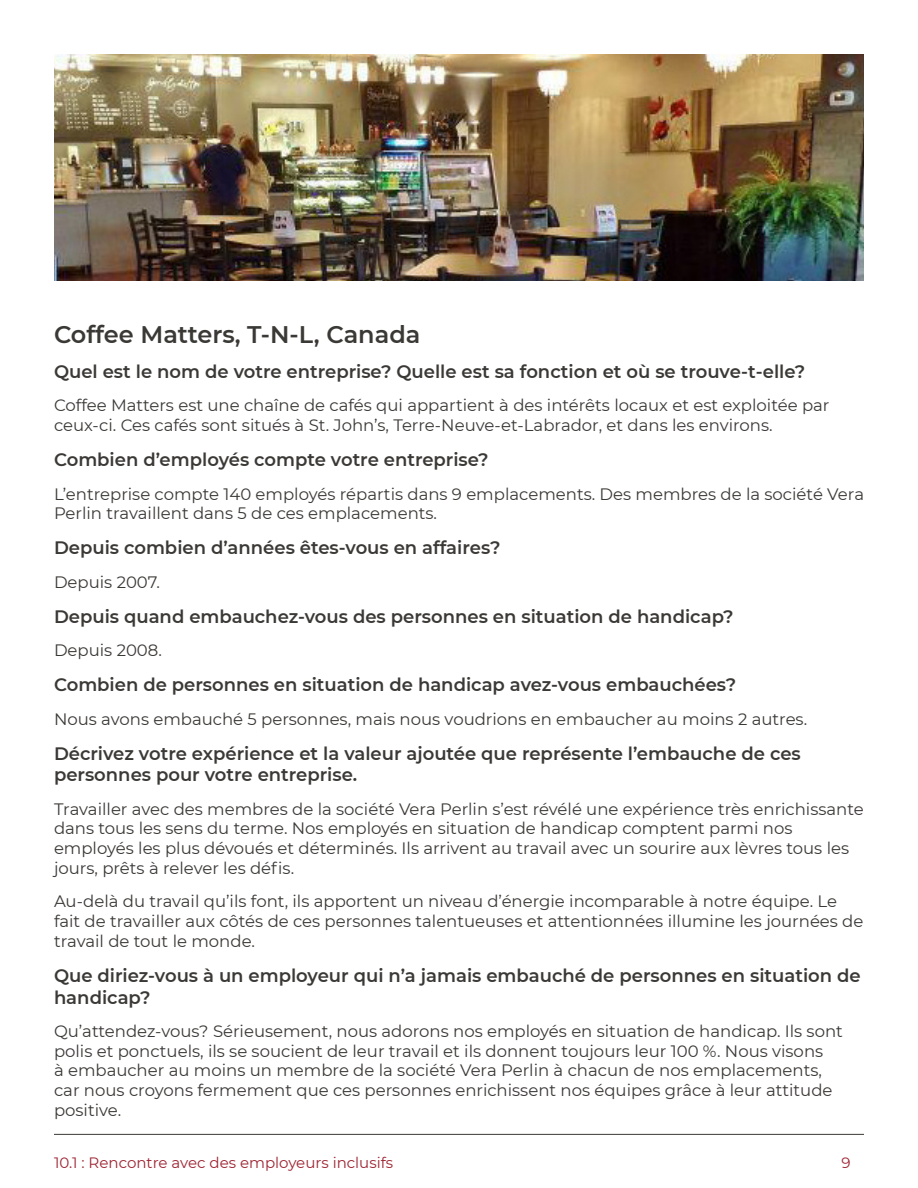
<style>
.page{position:relative;width:918px;height:1188px;background:#fff}
.page>*{position:absolute;margin:0;border:0;box-sizing:border-box;transform-origin:0 0}
.t1{font:600 24px "Montserrat";color:#3b3936}
.t2{font:600 18px/21.6px "Montserrat";color:#3b3936}
.t3{font:16.5px/19.8px "Montserrat";color:#3b3936}
.t4{font:15px "Montserrat";color:#9e2432}
</style>
<div class="page">
<hr style="left:54px;top:1134px;width:810px;height:1px;background:#3b3936">
<img style="left:54px;top:54px;width:810px;height:227px">
<h1 class="t1" style="left:54px;top:317px;width:368px">Coffee Matters, T-N-L, Canada</h1>
<p class="t2" style="left:54px;top:360px;width:753px">Quel est le nom de votre entreprise? Quelle est sa fonction et où se trouve-t-elle?</p>
<p class="t3" style="left:54px;top:395px;width:777px">Coffee Matters est une chaîne de cafés qui appartient à des intérêts locaux et est exploitée par ceux-ci. Ces cafés sont situés à St. John’s, Terre-Neuve-et-Labrador, et dans les environs.</p>
<p class="t2" style="left:54px;top:448px;width:436px">Combien d’employés compte votre entreprise?</p>
<p class="t3" style="left:54px;top:483px;width:812px">L’entreprise compte 140 employés répartis dans 9 emplacements. Des membres de la société Vera<br>Perlin travaillent dans 5 de ces emplacements.</p>
<p class="t2" style="left:54px;top:536px;width:448px">Depuis combien d’années êtes-vous en affaires?</p>
<p class="t3" style="left:54px;top:571px;width:108px">Depuis 2007.</p>
<p class="t2" style="left:54px;top:605px;width:681px">Depuis quand embauchez-vous des personnes en situation de handicap?</p>
<p class="t3" style="left:54px;top:640px;width:110px">Depuis 2008.</p>
<p class="t2" style="left:54px;top:673px;width:684px">Combien de personnes en situation de handicap avez-vous embauchées?</p>
<p class="t3" style="left:54px;top:708px;width:755px">Nous avons embauché 5 personnes, mais nous voudrions en embaucher au moins 2 autres.</p>
<p class="t2" style="left:54px;top:742px;width:748px">Décrivez votre expérience et la valeur ajoutée que représente l’embauche de ces personnes pour votre entreprise.</p>
<p class="t3" style="left:54px;top:798px;width:811px">Travailler avec des membres de la société Vera Perlin s’est révélé une expérience très enrichissante dans tous les sens du terme. Nos employés en situation de handicap comptent parmi nos employés les plus dévoués et déterminés. Ils arrivent au travail avec un sourire aux lèvres tous les</p>
<p class="t3" style="left:54px;top:858px;width:242px">jours, prêts à relever les défis.</p>
<p class="t3" style="left:54px;top:891px;width:811px">Au-delà du travail qu’ils font, ils apportent un niveau d’énergie incomparable à notre équipe. Le fait de travailler aux côtés de ces personnes talentueuses et attentionnées illumine les journées de travail de tout le monde.</p>
<p class="t2" style="left:54px;top:964px;width:808px">Que diriez-vous à un employeur qui n’a jamais embauché de personnes en situation de handicap?</p>
<p class="t3" style="left:54px;top:1020px;width:790px">Qu’attendez-vous? Sérieusement, nous adorons nos employés en situation de handicap. Ils sont polis et ponctuels, ils se soucient de leur travail et ils donnent toujours leur 100 %. Nous visons<br>à embaucher au moins un membre de la société Vera Perlin à chacun de nos emplacements, car nous croyons fermement que ces personnes enrichissent nos équipes grâce à leur attitude positive.</p>
<h5 class="t4" style="left:54px;top:1152px;width:341px">10.1 : Rencontre avec des employeurs inclusifs</h5>
<p class="t4" style="left:841px;top:1152px;width:11px">9</p>
</div>
